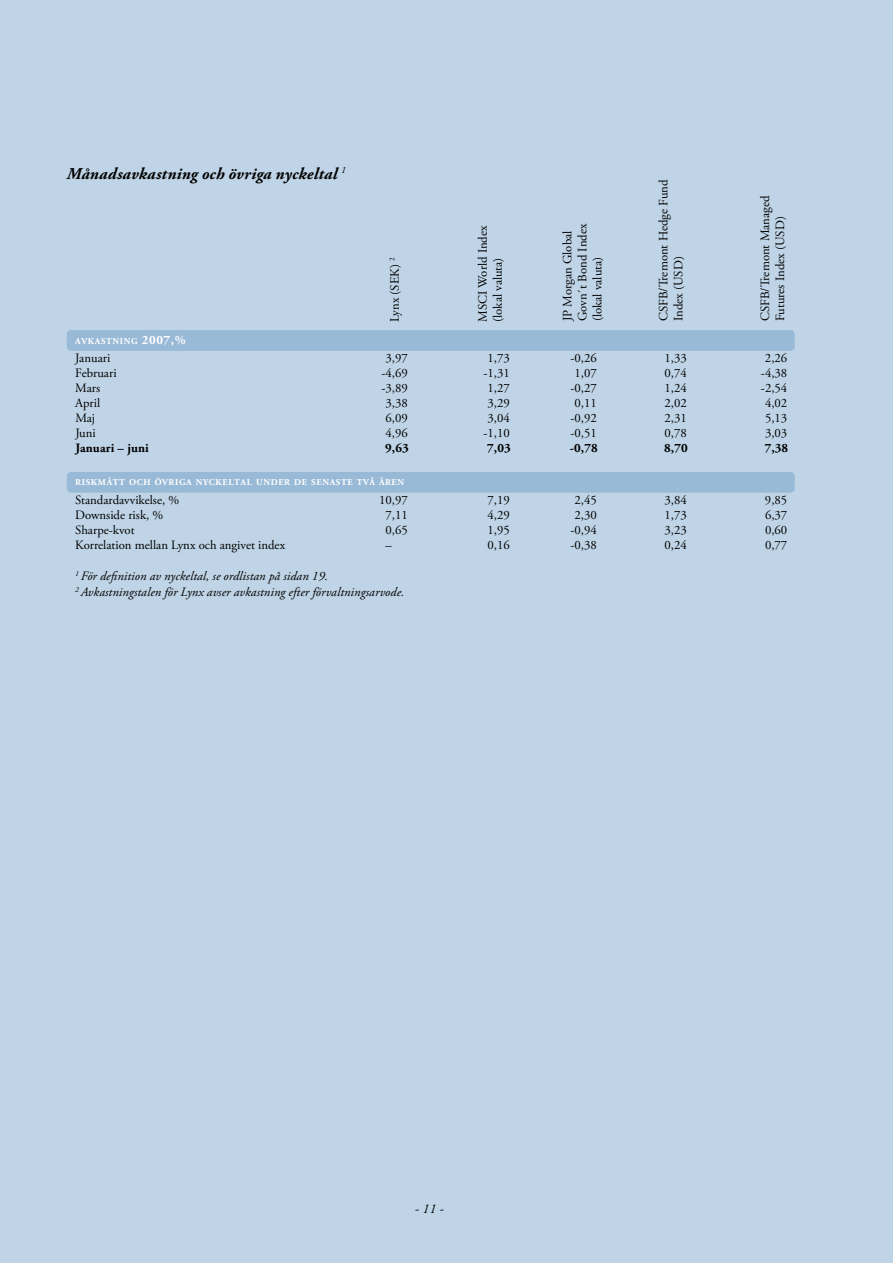
<style>
.page{position:relative;width:893px;height:1263px;background:#bfd4e6}
.page>*{position:absolute;margin:0;border:0;box-sizing:border-box;transform-origin:0 0}
.t1{font:italic 700 16.5px "Adobe Garamond Pro";letter-spacing:.015em;color:#000}
.t2{font:italic 13.5px "Adobe Garamond Pro";color:#000}
.t3{font:12.75px/15px "Adobe Garamond Pro";color:#000}
.t4{font:italic 12.75px/15.8px "Adobe Garamond Pro";letter-spacing:.01em;color:#000}
.t5{font:700 12.75px "Adobe Garamond Pro";letter-spacing:.01em;color:#000}
.t6{font:700 8.85px "Adobe Garamond Pro";letter-spacing:.07em;color:#fff}
.s1{font-size:12.75px}
</style>
<div class="page">
<div style="left:67px;top:472px;width:728px;height:21px;background:#99bad7;border-radius:4px"></div>
<div style="left:67px;top:330px;width:728px;height:21px;background:#99bad7;border-radius:4px"></div>
<p class="t1" style="left:67px;top:164px;width:281px">Månadsavkastning och övriga nyckeltal <sup>1</sup></p>
<p class="t3" style="left:388px;top:322px;width:66px;rotate:-90deg">Lynx (SEK) <sup>2</sup></p>
<p class="t3" style="left:476px;top:322px;width:98px;rotate:-90deg">MSCI World Index (lokal valuta)</p>
<p class="t3" style="left:560px;top:321px;width:99px;rotate:-90deg">JP Morgan Global<br>Govn´t Bond Index (lokal valuta)</p>
<p class="t3" style="left:656px;top:321px;width:143px;rotate:-90deg">CSFB/Tremont Hedge Fund<br>Index (USD)</p>
<p class="t3" style="left:758px;top:321px;width:127px;rotate:-90deg">CSFB/Tremont Managed<br>Futures Index (USD)</p>
<p class="t6" style="left:75px;top:336px;width:112px">AVKASTNING <span class="s1">2007,%</span></p>
<p class="t3" style="left:75px;top:351px;width:37px">Januari</p>
<p class="t3" style="left:385px;top:351px;width:24px">3,97</p>
<p class="t3" style="left:487px;top:351px;width:24px">1,73</p>
<p class="t3" style="left:570px;top:351px;width:28px">-0,26</p>
<p class="t3" style="left:664px;top:351px;width:24px">1,33</p>
<p class="t3" style="left:765px;top:351px;width:24px">2,26</p>
<p class="t3" style="left:75px;top:366px;width:43px">Februari</p>
<p class="t3" style="left:381px;top:366px;width:28px">-4,69</p>
<p class="t3" style="left:483px;top:366px;width:28px">-1,31</p>
<p class="t3" style="left:574px;top:366px;width:24px">1,07</p>
<p class="t3" style="left:664px;top:366px;width:24px">0,74</p>
<p class="t3" style="left:761px;top:366px;width:28px">-4,38</p>
<p class="t3" style="left:75px;top:381px;width:26px">Mars</p>
<p class="t3" style="left:381px;top:381px;width:28px">-3,89</p>
<p class="t3" style="left:487px;top:381px;width:24px">1,27</p>
<p class="t3" style="left:570px;top:381px;width:28px">-0,27</p>
<p class="t3" style="left:664px;top:381px;width:24px">1,24</p>
<p class="t3" style="left:761px;top:381px;width:28px">-2,54</p>
<p class="t3" style="left:75px;top:396px;width:26px">April</p>
<p class="t3" style="left:385px;top:396px;width:24px">3,38</p>
<p class="t3" style="left:487px;top:396px;width:24px">3,29</p>
<p class="t3" style="left:574px;top:396px;width:24px">0,11</p>
<p class="t3" style="left:664px;top:396px;width:24px">2,02</p>
<p class="t3" style="left:765px;top:396px;width:24px">4,02</p>
<p class="t3" style="left:75px;top:411px;width:21px">Maj</p>
<p class="t3" style="left:385px;top:411px;width:24px">6,09</p>
<p class="t3" style="left:487px;top:411px;width:24px">3,04</p>
<p class="t3" style="left:570px;top:411px;width:28px">-0,92</p>
<p class="t3" style="left:664px;top:411px;width:24px">2,31</p>
<p class="t3" style="left:765px;top:411px;width:24px">5,13</p>
<p class="t3" style="left:75px;top:426px;width:22px">Juni</p>
<p class="t3" style="left:385px;top:426px;width:24px">4,96</p>
<p class="t3" style="left:483px;top:426px;width:28px">-1,10</p>
<p class="t3" style="left:570px;top:426px;width:28px">-0,51</p>
<p class="t3" style="left:664px;top:426px;width:24px">0,78</p>
<p class="t3" style="left:765px;top:426px;width:24px">3,03</p>
<p class="t5" style="left:75px;top:440px;width:75px">JANUARI – JUNI</p>
<p class="t5" style="left:385px;top:440px;width:25px">9,63</p>
<p class="t5" style="left:487px;top:440px;width:25px">7,03</p>
<p class="t5" style="left:570px;top:440px;width:29px">-0,78</p>
<p class="t5" style="left:664px;top:440px;width:25px">8,70</p>
<p class="t5" style="left:765px;top:440px;width:25px">7,38</p>
<p class="t6" style="left:75px;top:477px;width:330px">RISKMÅTT OCH ÖVRIGA NYCKELTAL UNDER DE SENASTE TVÅ ÅREN</p>
<p class="t3" style="left:75px;top:493px;width:105px">Standardavvikelse, %</p>
<p class="t3" style="left:379px;top:493px;width:30px">10,97</p>
<p class="t3" style="left:487px;top:493px;width:24px">7,19</p>
<p class="t3" style="left:574px;top:493px;width:24px">2,45</p>
<p class="t3" style="left:664px;top:493px;width:24px">3,84</p>
<p class="t3" style="left:765px;top:493px;width:24px">9,85</p>
<p class="t3" style="left:75px;top:508px;width:89px">Downside risk, %</p>
<p class="t3" style="left:385px;top:508px;width:24px">7,11</p>
<p class="t3" style="left:487px;top:508px;width:24px">4,29</p>
<p class="t3" style="left:574px;top:508px;width:24px">2,30</p>
<p class="t3" style="left:664px;top:508px;width:24px">1,73</p>
<p class="t3" style="left:765px;top:508px;width:24px">6,37</p>
<p class="t3" style="left:75px;top:523px;width:61px">Sharpe-kvot</p>
<p class="t3" style="left:385px;top:523px;width:24px">0,65</p>
<p class="t3" style="left:487px;top:523px;width:24px">1,95</p>
<p class="t3" style="left:570px;top:523px;width:28px">-0,94</p>
<p class="t3" style="left:664px;top:523px;width:24px">3,23</p>
<p class="t3" style="left:765px;top:523px;width:24px">0,60</p>
<p class="t3" style="left:75px;top:538px;width:211px">Korrelation mellan Lynx och angivet index</p>
<p class="t3" style="left:385px;top:538px;width:8px">–</p>
<p class="t3" style="left:487px;top:538px;width:24px">0,16</p>
<p class="t3" style="left:570px;top:538px;width:28px">-0,38</p>
<p class="t3" style="left:664px;top:538px;width:24px">0,24</p>
<p class="t3" style="left:765px;top:538px;width:24px">0,77</p>
<p class="t4" style="left:75px;top:569px;width:331px"><sup>1</sup> För definition av nyckeltal, se ordlistan på sidan 19.<br><sup>2</sup> Avkastningstalen för Lynx avser avkastning efter förvaltningsarvode.</p>
<p class="t2" style="left:415px;top:1200px;width:30px">- 11 -</p>
</div>
